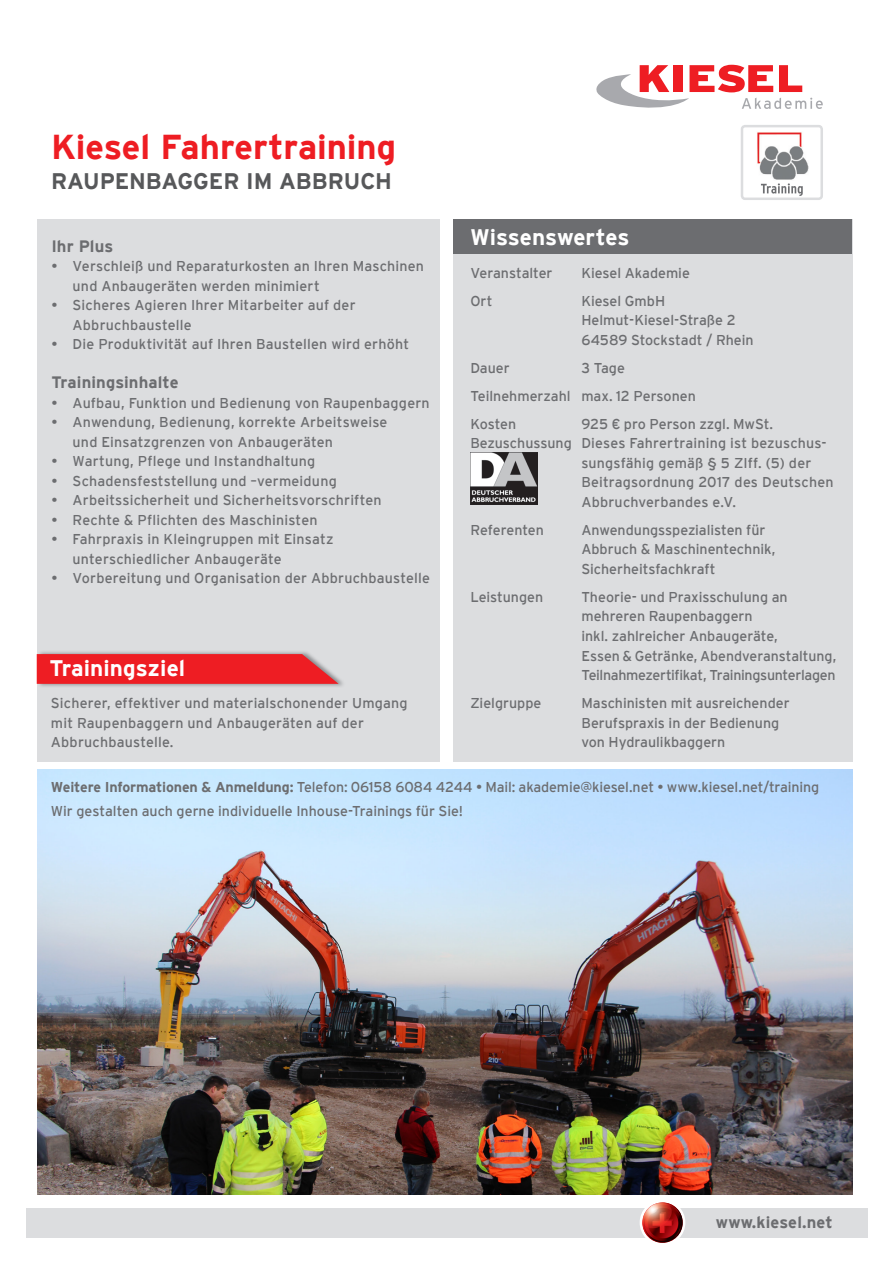
<style>
.page{position:relative;width:893px;height:1263px;background:#fff}
.page>*{position:absolute;margin:0;border:0;box-sizing:border-box;transform-origin:0 0}
.Headline_Balken{font:700 34.5px "Interstate";color:#ee1d23}
.Fließtext{font:700 22.5px "Interstate";color:#fff}
.Subheadline_Balken{font:700 22.5px "Interstate";letter-spacing:-.005em;color:#57585a}
.Fließtext-2{font:700 16.5px "Interstate";letter-spacing:.005em;color:#6c6d70}
.Fließtext-3{font:14.25px/19.5px "Interstate";letter-spacing:.005em;color:#6c6d70}
.Fließtext-4{font:14.25px/19.5px "Interstate";letter-spacing:-.02em;color:#6c6d70}
.s1{font-weight:700}
</style>
<div class="page">
<svg style="left:596px;top:65px;width:227px;height:44px"></svg>
<div style="left:26px;top:1208px;width:841px;height:29px;background:#dcdddf"></div>
<div style="left:640px;top:1200px;width:45px;height:45px;background:#fff;border-radius:50%"></div>
<img style="left:642px;top:1202px;width:41px;height:41px;border-radius:20px">
<div style="left:37px;top:219px;width:402px;height:542px;background:#dcdddf"></div>
<div style="left:453px;top:219px;width:399px;height:542px;background:#dcdddf"></div>
<div style="left:453px;top:219px;width:399px;height:34px;background:#6c6d70"></div>
<img style="left:37px;top:770px;width:815px;height:425px">
<svg style="left:761px;top:183px;width:42px;height:13px"></svg>
<div style="left:741px;top:125px;width:82px;height:75px;border:2px solid #dcdddf;border-radius:3px"></div>
<img style="left:757px;top:132px;width:51px;height:48px">
<div style="left:37px;top:650px;width:309px;height:38px;background:#6c6d70;opacity:.75"></div>
<svg style="left:37px;top:654px;width:302px;height:30px;background:#eb282e"></svg>
<img style="left:470px;top:452px;width:67px;height:52px">
<p class="Headline_Balken" style="left:51px;top:128px;width:347px">Kiesel Fahrertraining</p>
<p class="Subheadline_Balken" style="left:51px;top:169px;width:342px">RAUPENBAGGER IM ABBRUCH</p>
<p class="Fließtext" style="left:470px;top:225px;width:161px">Wissenswertes</p>
<p class="Fließtext-2" style="left:51px;top:237px;width:63px">Ihr Plus</p>
<p class="Fließtext-3" style="left:73px;top:256px;width:353px;text-indent:-21px">• Verschleiß und Reparaturkosten an Ihren Maschinen und Anbaugeräten werden minimiert</p>
<p class="Fließtext-3" style="left:73px;top:295px;width:284px;text-indent:-21px">• Sicheres Agieren Ihrer Mitarbeiter auf der<br>Abbruchbaustelle</p>
<p class="Fließtext-3" style="left:51px;top:334px;width:359px">• Die Produktivität auf Ihren Baustellen wird erhöht</p>
<p class="Fließtext-2" style="left:51px;top:373px;width:129px">Trainingsinhalte</p>
<p class="Fließtext-3" style="left:51px;top:393px;width:380px">• Aufbau, Funktion und Bedienung von Raupenbaggern</p>
<p class="Fließtext-3" style="left:73px;top:412px;width:316px;text-indent:-21px">• Anwendung, Bedienung, korrekte Arbeitsweise und Einsatzgrenzen von Anbaugeräten</p>
<p class="Fließtext-3" style="left:51px;top:451px;width:265px">• Wartung, Pflege und Instandhaltung</p>
<p class="Fließtext-3" style="left:51px;top:471px;width:287px">• Schadensfeststellung und –vermeidung</p>
<p class="Fließtext-3" style="left:51px;top:490px;width:332px">• Arbeitssicherheit und Sicherheitsvorschriften</p>
<p class="Fließtext-3" style="left:51px;top:510px;width:268px">• Rechte &amp; Pflichten des Maschinisten</p>
<p class="Fließtext-3" style="left:73px;top:529px;width:262px;text-indent:-21px">• Fahrpraxis in Kleingruppen mit Einsatz unterschiedlicher Anbaugeräte</p>
<p class="Fließtext-3" style="left:51px;top:568px;width:380px">• Vorbereitung und Organisation der Abbruchbaustelle</p>
<p class="Fließtext-3" style="left:470px;top:263px;width:84px">Veranstalter</p>
<p class="Fließtext-3" style="left:581px;top:263px;width:110px">Kiesel Akademie</p>
<p class="Fließtext-3" style="left:470px;top:291px;width:24px">Ort</p>
<p class="Fließtext-3" style="left:581px;top:291px;width:85px">Kiesel GmbH</p>
<p class="Fließtext-3" style="left:581px;top:311px;width:174px">Helmut-Kiesel-Straße 2<br>64589 Stockstadt / Rhein</p>
<p class="Fließtext-3" style="left:470px;top:358px;width:41px">Dauer</p>
<p class="Fließtext-3" style="left:581px;top:358px;width:45px">3 Tage</p>
<p class="Fließtext-3" style="left:470px;top:386px;width:227px">Teilnehmerzahl max. 12 Personen</p>
<p class="Fließtext-3" style="left:470px;top:414px;width:47px">Kosten</p>
<p class="Fließtext-3" style="left:581px;top:414px;width:193px">925 € pro Person zzgl. MwSt.</p>
<p class="Fließtext-3" style="left:581px;top:434px;width:254px;text-indent:-111px">Bezuschussung Dieses Fahrertraining ist bezuschus&shy;sungsfähig gemäß § 5 ZIff. (5) der Beitragsordnung 2017 des Deutschen Abbruchverbandes e.V.</p>
<p class="Fließtext-3" style="left:470px;top:520px;width:75px">Referenten</p>
<p class="Fließtext-3" style="left:581px;top:520px;width:186px">Anwendungsspezialisten für</p>
<p class="Fließtext-3" style="left:581px;top:540px;width:196px">Abbruch &amp; Maschinentechnik,<br>Sicherheitsfachkraft</p>
<p class="Fließtext-3" style="left:470px;top:587px;width:74px">Leistungen</p>
<p class="Fließtext-3" style="left:581px;top:587px;width:208px">Theorie- und Praxisschulung an mehreren Raupenbaggern<br>inkl. zahlreicher Anbaugeräte,</p>
<p class="Fließtext-4" style="left:581px;top:646px;width:256px">Essen &amp; Getränke, Abendveranstaltung,<br>Teilnahmezertifikat, Trainingsunterlagen</p>
<p class="Fließtext-3" style="left:470px;top:693px;width:73px">Zielgruppe</p>
<p class="Fließtext-3" style="left:581px;top:693px;width:210px">Maschinisten mit ausreichender</p>
<p class="Fließtext-3" style="left:581px;top:713px;width:199px">Berufspraxis in der Bedienung</p>
<p class="Fließtext-3" style="left:581px;top:732px;width:145px">von Hydraulikbaggern</p>
<p class="Fließtext-3" style="left:51px;top:777px;width:770px"><span class="s1">Weitere Informationen &amp; Anmeldung:</span> Telefon: 06158 6084 4244 • Mail: akademie@kiesel.net • www.kiesel.net/training</p>
<p class="Fließtext-3" style="left:51px;top:801px;width:414px">Wir gestalten auch gerne individuelle Inhouse-Trainings für Sie!</p>
<p class="Fließtext" style="left:50px;top:656px;width:137px">Trainingsziel</p>
<p class="Fließtext-3" style="left:51px;top:693px;width:358px">Sicherer, effektiver und materialschonender Umgang</p>
<p class="Fließtext-3" style="left:51px;top:713px;width:315px">mit Raupenbaggern und Anbaugeräten auf der<br>Abbruchbaustelle.</p>
<p class="Fließtext-2" style="left:716px;top:1213px;width:118px">www.kiesel.net</p>
</div>
